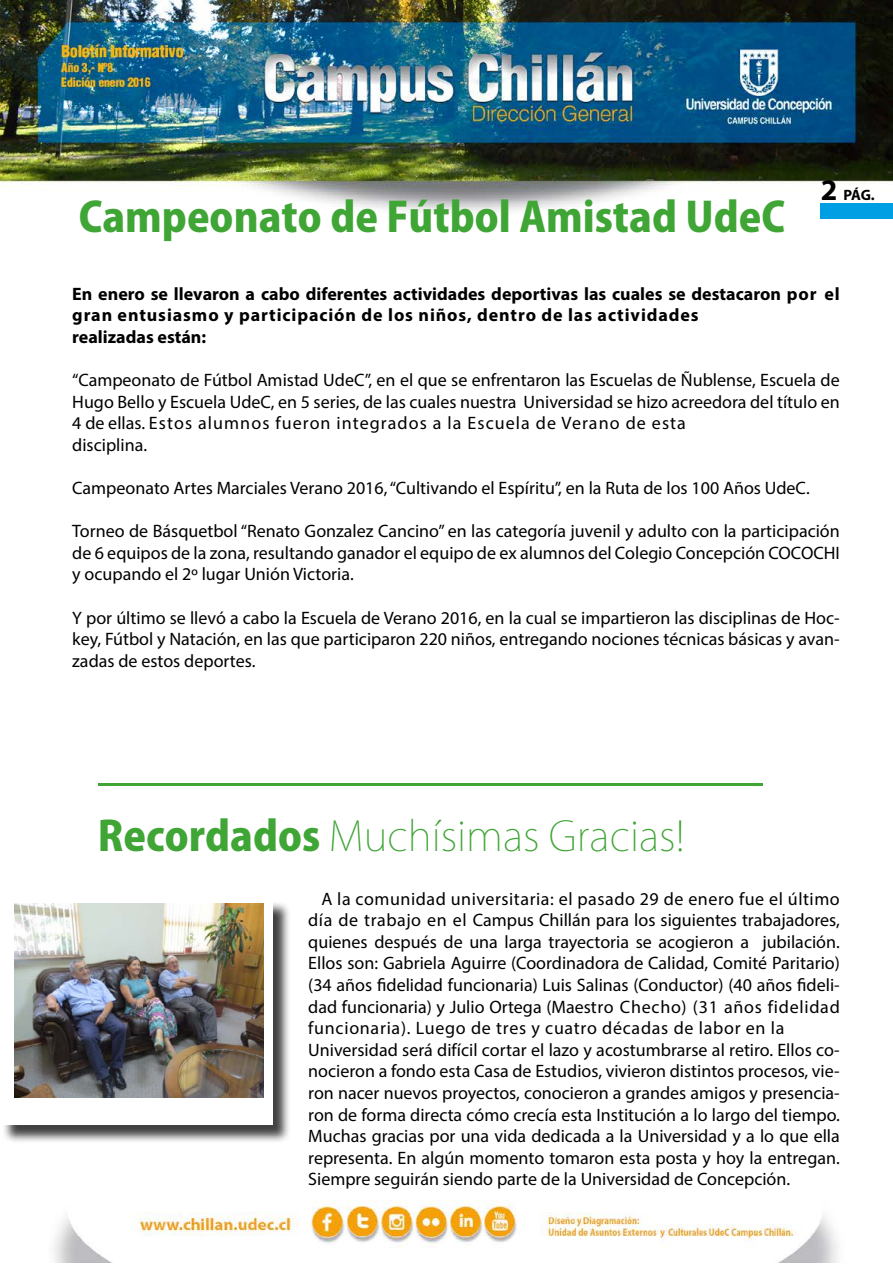
<style>
.page{position:relative;width:893px;height:1276px;background:#fff}
.page>*{position:absolute;margin:0;border:0;box-sizing:border-box;transform-origin:0 0}
.t1{font:800 40.5px "Koz Go Pr 6 N";color:#3fa535}
.t2{font:200 40.5px "Koz Go Pr 6 N";color:#3fa535}
.t3{font:18px/21.6px "Myriad Pro";color:#000}
.t4{font:700 18px/21.6px "Myriad Pro";color:#000}
.t5{font:700 15px "Myriad Pro";color:#000}
.s1{font-size:30px}
.s2{font-weight:800}
</style>
<div class="page">
<img style="left:0;top:0;width:893px;height:1263px">
<div style="left:821px;top:203px;width:72px;height:16px;background:#009fe3"></div>
<hr style="left:98px;top:783px;width:664px;height:2px;background:#3fa535">
<div style="left:2px;top:900px;width:289px;height:243px;background:#000;opacity:.75"></div>
<div style="left:0;top:899px;width:272px;height:225px;background:#fff"></div>
<img style="left:15px;top:903px;width:249px;height:194px">
<h1 class="t1" style="left:79px;top:194px;width:708px">Campeonato de Fútbol Amistad UdeC</h1>
<p class="t5" style="left:821px;top:185px;width:56px"><span class="s1">2</span> PÁG.</p>
<p class="t4" style="left:72px;top:282px;width:769px">En enero se llevaron a cabo diferentes actividades deportivas las cuales se destacaron por el gran entusiasmo y participación de los niños, dentro de las actividades<br>realizadas están:</p>
<p class="t3" style="left:72px;top:369px;width:769px">“Campeonato de Fútbol Amistad UdeC”, en el que se enfrentaron las Escuelas de Ñublense, Escuela de Hugo Bello y Escuela UdeC, en 5 series, de las cuales nuestra Universidad se hizo acreedora del título en 4 de ellas. Estos alumnos fueron integrados a la Escuela de Verano de esta<br>disciplina.</p>
<p class="t3" style="left:72px;top:477px;width:739px">Campeonato Artes Marciales Verano 2016, “Cultivando el Espíritu”, en la Ruta de los 100 Años UdeC.</p>
<p class="t3" style="left:72px;top:520px;width:769px;text-align:justify">Torneo de Básquetbol “Renato Gonzalez Cancino” en las categoría juvenil y adulto con la participación de 6 equipos de la zona, resultando ganador el equipo de ex alumnos del Colegio Concepción COCOCHI y ocupando el 2º lugar Unión Victoria.</p>
<p class="t3" style="left:72px;top:606px;width:769px;text-align:justify">Y por último se llevó a cabo la Escuela de Verano 2016, en la cual se impartieron las disciplinas de Hoc&shy;key, Fútbol y Natación, en las que participaron 220 niños, entregando nociones técnicas básicas y avan&shy;zadas de estos deportes.</p>
<h1 class="t2" style="left:98px;top:813px;width:588px"><span class="s2">Recordados</span> Muchísimas Gracias!</h1>
<p class="t3" style="left:308px;top:887px;width:533px;text-indent:13px">A la comunidad universitaria: el pasado 29 de enero fue el último día de trabajo en el Campus Chillán para los siguientes trabajadores, quienes después de una larga trayectoria se acogieron a jubilación.<br>Ellos son: Gabriela Aguirre (Coordinadora de Calidad, Comité Paritario) (34 años fidelidad funcionaria) Luis Salinas (Conductor) (40 años fideli&shy;dad funcionaria) y Julio Ortega (Maestro Checho) (31 años fidelidad funcionaria). Luego de tres y cuatro décadas de labor en la Universidad será difícil cortar el lazo y acostumbrarse al retiro. Ellos co&shy;nocieron a fondo esta Casa de Estudios, vivieron distintos procesos, vie&shy;ron nacer nuevos proyectos, conocieron a grandes amigos y presencia&shy;ron de forma directa cómo crecía esta Institución a lo largo del tiempo.<br>Muchas gracias por una vida dedicada a la Universidad y a lo que ella representa. En algún momento tomaron esta posta y hoy la entregan.<br>Siempre seguirán siendo parte de la Universidad de Concepción.</p>
</div>
